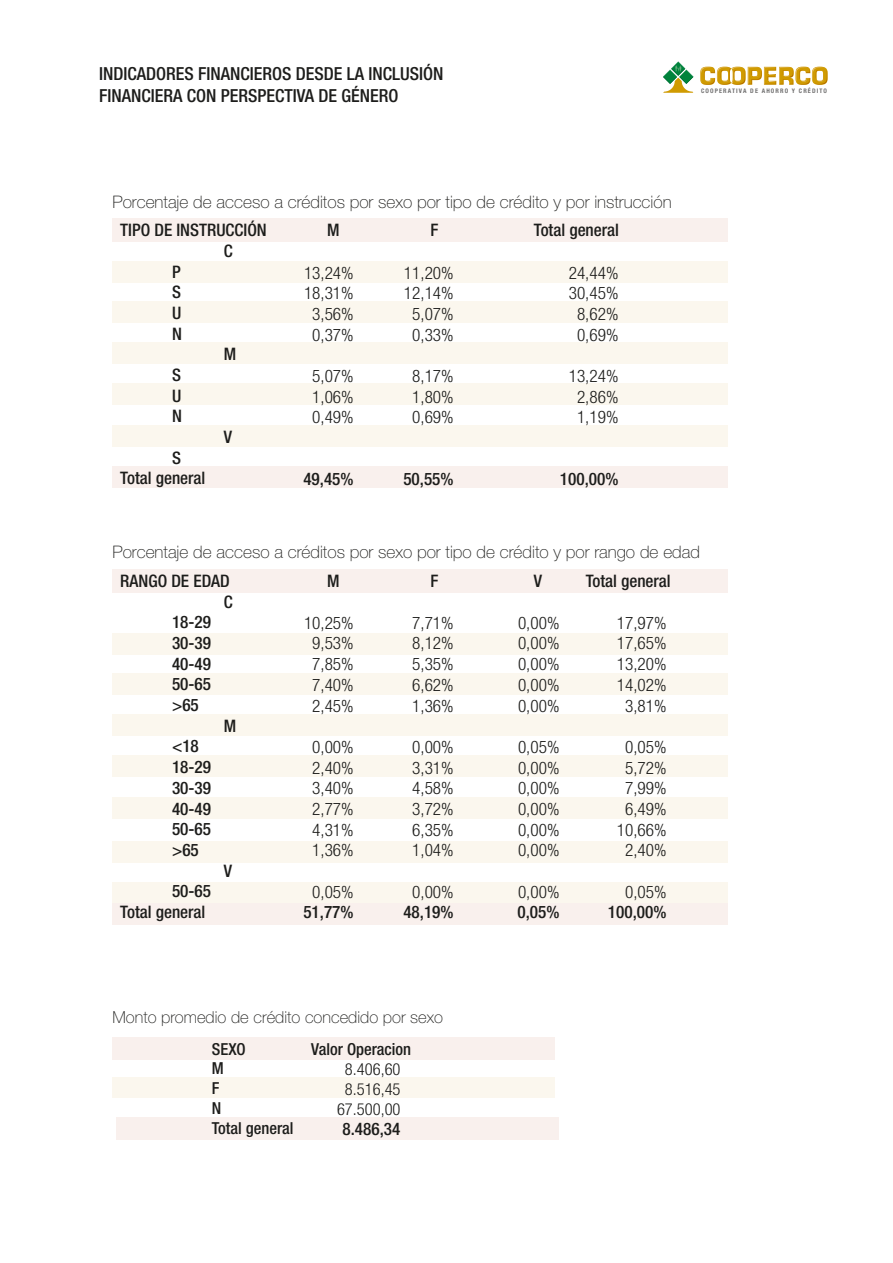
<style>
.page{position:relative;width:893px;height:1263px;background:#fff}
.page>*{position:absolute;margin:0;border:0;box-sizing:border-box;transform-origin:0 0}
.t1{font:500 condensed 18px/21.6px "Helvetica Neue LT Std";color:#1d1d1b}
.t2{font:300 condensed 17.25px/20.7px "Helvetica Neue LT Std";color:#1d1d1b;text-align:center}
.t3{font:500 condensed 17.25px/20.7px "Helvetica Neue LT Std";color:#1d1d1b;text-align:justify}
.t4{font:100 17.25px "Helvetica Neue LT Std";color:#1d1d1b}
.t5{font:100 16.5px "Helvetica Neue LT Std";color:#1d1d1b}
.t6{font:500 condensed 16.5px/19.8px "Helvetica Neue LT Std";color:#1d1d1b}
.t7{font:300 condensed 16.5px/19.8px "Helvetica Neue LT Std";color:#1d1d1b;text-align:center}
.t8{font:700 condensed 6.3px "Helvetica Neue LT Std";letter-spacing:.18em;color:#706f6f}
</style>
<div class="page">
<div style="left:112px;top:261px;width:616px;height:21px;background:#fbf7ee"></div>
<div style="left:112px;top:301px;width:616px;height:21px;background:#fbf7ee"></div>
<div style="left:112px;top:342px;width:616px;height:21px;background:#fbf7ee"></div>
<div style="left:112px;top:384px;width:616px;height:21px;background:#fbf7ee"></div>
<div style="left:112px;top:425px;width:616px;height:21px;background:#fbf7ee"></div>
<div style="left:112px;top:467px;width:616px;height:21px;background:#f9f0ed"></div>
<div style="left:112px;top:633px;width:616px;height:21px;background:#fbf7ee"></div>
<div style="left:112px;top:673px;width:616px;height:21px;background:#fbf7ee"></div>
<div style="left:112px;top:714px;width:616px;height:21px;background:#fbf7ee"></div>
<div style="left:112px;top:756px;width:616px;height:21px;background:#fbf7ee"></div>
<div style="left:112px;top:797px;width:616px;height:21px;background:#fbf7ee"></div>
<div style="left:112px;top:841px;width:616px;height:21px;background:#fbf7ee"></div>
<div style="left:112px;top:882px;width:616px;height:21px;background:#fbf7ee"></div>
<div style="left:112px;top:903px;width:616px;height:21px;background:#f9f0ed"></div>
<div style="left:112px;top:218px;width:616px;height:24px;background:#f9f0ed"></div>
<div style="left:112px;top:569px;width:616px;height:24px;background:#f9f0ed"></div>
<svg style="left:700px;top:67px;width:128px;height:18px"></svg>
<svg style="left:663px;top:61px;width:30px;height:32px"></svg>
<div style="left:112px;top:1077px;width:443px;height:21px;background:#fbf7ee"></div>
<div style="left:112px;top:1037px;width:443px;height:23px;background:#f9f0ed"></div>
<div style="left:116px;top:1117px;width:443px;height:23px;background:#f9f0ed"></div>
<p class="t1" style="left:99px;top:63px;width:346px">INDICADORES FINANCIEROS DESDE LA INCLUSIÓN<br>FINANCIERA CON PERSPECTIVA DE GÉNERO</p>
<p class="t8" style="left:701px;top:87px;width:127px">COOPERATIVA DE AHORRO Y CRÉDITO</p>
<p class="t4" style="left:112px;top:192px;width:561px">Porcentaje de acceso a créditos por sexo por tipo de crédito y por instrucción</p>
<p class="t3" style="left:120px;top:220px;width:148px">TIPO DE INSTRUCCIÓN</p>
<p class="t3" style="left:327px;top:220px;width:14px">M</p>
<p class="t3" style="left:431px;top:220px;width:9px">F</p>
<p class="t3" style="left:534px;top:220px;width:87px">Total general</p>
<p class="t3" style="left:224px;top:240px;width:10px">C</p>
<p class="t3" style="left:172px;top:261px;width:11px">P S U N</p>
<p class="t3" style="left:224px;top:344px;width:14px">M</p>
<p class="t3" style="left:172px;top:364px;width:11px">S U N</p>
<p class="t3" style="left:224px;top:426px;width:10px">V</p>
<p class="t3" style="left:120px;top:447px;width:87px;text-indent:52px">S<br>Total general</p>
<p class="t2" style="left:304px;top:262px;width:51px">13,24%<br>18,31%<br>3,56%<br>0,37%</p>
<p class="t2" style="left:312px;top:365px;width:43px;text-align:justify">5,07% 1,06% 0,49%</p>
<p class="t2" style="left:404px;top:262px;width:51px">11,20%<br>12,14%<br>5,07%<br>0,33%</p>
<p class="t2" style="left:412px;top:365px;width:43px;text-align:justify">8,17% 1,80% 0,69%</p>
<p class="t2" style="left:569px;top:262px;width:51px">24,44%<br>30,45%<br>8,62%<br>0,69%</p>
<p class="t2" style="left:569px;top:365px;width:51px">13,24%<br>2,86%<br>1,19%</p>
<p class="t3" style="left:303px;top:469px;width:52px">49,45%</p>
<p class="t3" style="left:403px;top:469px;width:52px">50,55%</p>
<p class="t3" style="left:560px;top:469px;width:60px">100,00%</p>
<p class="t4" style="left:112px;top:542px;width:589px">Porcentaje de acceso a créditos por sexo por tipo de crédito y por rango de edad</p>
<p class="t3" style="left:120px;top:570px;width:111px">RANGO DE EDAD</p>
<p class="t3" style="left:327px;top:570px;width:14px">M</p>
<p class="t3" style="left:431px;top:570px;width:9px">F</p>
<p class="t3" style="left:534px;top:570px;width:10px">V</p>
<p class="t3" style="left:586px;top:570px;width:87px">Total general</p>
<p class="t3" style="left:224px;top:591px;width:10px">C</p>
<p class="t3" style="left:172px;top:612px;width:41px">18-29<br>30-39<br>40-49<br>50-65 &gt;65</p>
<p class="t3" style="left:224px;top:715px;width:14px">M</p>
<p class="t3" style="left:172px;top:736px;width:41px;text-align:left">&lt;18<br>18-29<br>30-39<br>40-49<br>50-65 &gt;65</p>
<p class="t3" style="left:224px;top:860px;width:10px">V</p>
<p class="t3" style="left:120px;top:880px;width:92px;text-indent:52px">50-65<br>Total general</p>
<p class="t2" style="left:304px;top:612px;width:51px">10,25%<br>9,53%<br>7,85%<br>7,40%<br>2,45%</p>
<p class="t2" style="left:312px;top:736px;width:43px;text-align:justify">0,00% 2,40% 3,40% 2,77% 4,31% 1,36%</p>
<p class="t2" style="left:312px;top:881px;width:43px">0,05%</p>
<p class="t3" style="left:303px;top:902px;width:52px">51,77%</p>
<p class="t2" style="left:412px;top:612px;width:43px;text-align:justify">7,71% 8,12% 5,35% 6,62% 1,36%</p>
<p class="t2" style="left:412px;top:736px;width:43px;text-align:justify">0,00% 3,31% 4,58% 3,72% 6,35% 1,04%</p>
<p class="t2" style="left:412px;top:881px;width:43px">0,00%</p>
<p class="t3" style="left:403px;top:902px;width:52px">48,19%</p>
<p class="t2" style="left:518px;top:612px;width:43px;text-align:justify">0,00% 0,00% 0,00% 0,00% 0,00%</p>
<p class="t2" style="left:518px;top:736px;width:43px;text-align:justify">0,05% 0,00% 0,00% 0,00% 0,00% 0,00%</p>
<p class="t2" style="left:518px;top:881px;width:43px">0,00%</p>
<p class="t3" style="left:517px;top:902px;width:44px">0,05%</p>
<p class="t2" style="left:617px;top:612px;width:51px">17,97%<br>17,65%<br>13,20%<br>14,02%<br>3,81%</p>
<p class="t2" style="left:617px;top:736px;width:51px">0,05%<br>5,72%<br>7,99%<br>6,49%<br>10,66%<br>2,40%</p>
<p class="t2" style="left:625px;top:881px;width:43px">0,05%</p>
<p class="t3" style="left:608px;top:902px;width:60px">100,00%</p>
<p class="t5" style="left:112px;top:1008px;width:332px">Monto promedio de crédito concedido por sexo</p>
<p class="t6" style="left:212px;top:1038px;width:36px">SEXO</p>
<p class="t6" style="left:311px;top:1038px;width:102px">Valor Operacion</p>
<p class="t6" style="left:212px;top:1058px;width:83px">M<br>F<br>N<br>Total general</p>
<p class="t7" style="left:337px;top:1059px;width:65px">8.406,60<br>8.516,45<br>67.500,00</p>
<p class="t3" style="left:342px;top:1118px;width:59px">8.486,34</p>
</div>
